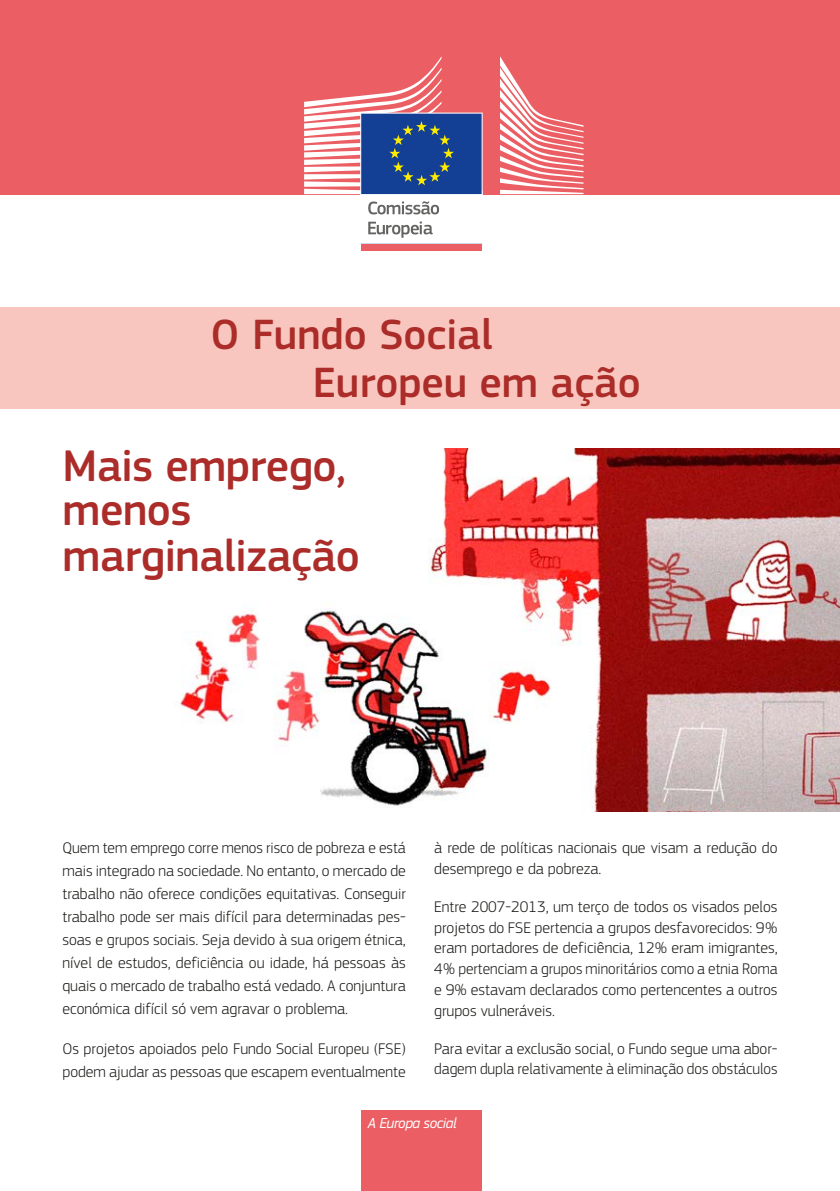
<style>
.page{position:relative;width:840px;height:1191px;background:#fff}
.page>*{position:absolute;margin:0;border:0;box-sizing:border-box;transform-origin:0 0}
.Running{font:500 46px/45px "EC Square Sans Pro";letter-spacing:-.01em;color:#ab2c28}
.Header_I{font:500 44px "EC Square Sans Pro";color:#ab2c28}
.Body{font:300 16px/23px "EC Square Sans Pro";color:#1a1a18}
.t1{font:italic 15.2px "EC Square Sans Pro";letter-spacing:-.03em;color:#fff}
</style>
<div class="page">
<div style="left:0;top:0;width:839px;height:194px;background:#eb5e63"></div>
<div style="left:0;top:307px;width:839px;height:102px;background:#f8c6bf"></div>
<div style="left:361px;top:1110px;width:120px;height:81px;background:#eb5e63"></div>
<div style="left:361px;top:243px;width:120px;height:7px;background:#eb5e63"></div>
<svg style="left:500px;top:56px;width:83px;height:138px"></svg>
<svg style="left:304px;top:56px;width:178px;height:188px"></svg>
<img style="left:180px;top:449px;width:659px;height:362px">
<p class="Header_I" style="left:210px;top:309px;width:283px">O Fundo Social</p>
<p class="Header_I" style="left:312px;top:357px;width:329px">Europeu em ação</p>
<h1 class="Running" style="left:63px;top:444px;width:298px">Mais emprego, menos marginalização</h1>
<p class="Body" style="left:62px;top:836px;width:345px;text-align:justify">Quem tem emprego corre menos risco de pobreza e está mais integrado na sociedade. No entanto, o mercado de trabalho não oferece condições equitativas. Conseguir trabalho pode ser mais difícil para determinadas pes&shy;soas e grupos sociais. Seja devido à sua origem étnica, nível de estudos, deficiência ou idade, há pessoas às quais o mercado de trabalho está vedado. A conjuntura económica difícil só vem agravar o problema.</p>
<p class="Body" style="left:62px;top:1037px;width:345px">Os projetos apoiados pelo Fundo Social Europeu (FSE) podem ajudar as pessoas que escapem eventualmente</p>
<p class="Body" style="left:434px;top:837px;width:345px;line-height:20.8px">à rede de políticas nacionais que visam a redução do desemprego e da pobreza.</p>
<p class="Body" style="left:434px;top:896px;width:345px;line-height:20.8px;text-align:justify">Entre 2007-2013, um terço de todos os visados pelos projetos do FSE pertencia a grupos desfavorecidos: 9% eram portadores de deficiência, 12% eram imigrantes, 4% pertenciam a grupos minoritários como a etnia Roma e 9% estavam declarados como pertencentes a outros grupos vulneráveis.</p>
<p class="Body" style="left:434px;top:1037px;width:345px;line-height:20.8px">Para evitar a exclusão social, o Fundo segue uma abor&shy;dagem dupla relativamente à eliminação dos obstáculos</p>
<p class="t1" style="left:368px;top:1113px;width:90px">A Europa social</p>
</div>
